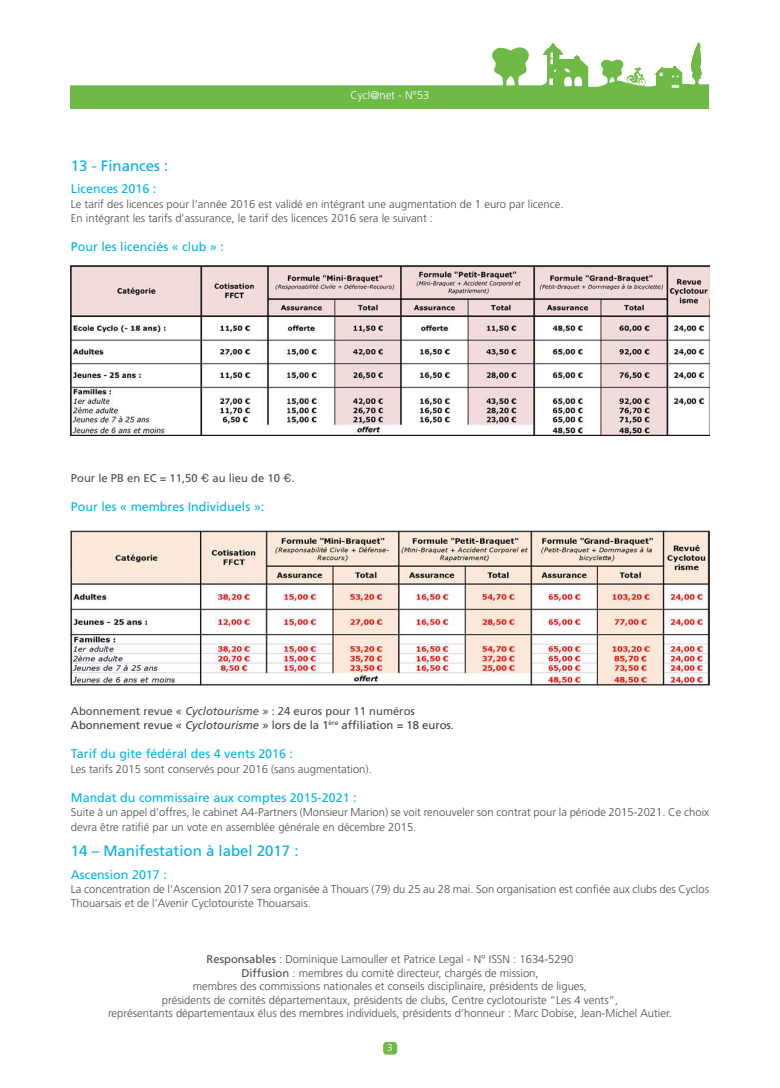
<style>
.page{position:relative;width:780px;height:1088px;background:#fff}
.page>*{position:absolute;margin:0;border:0;box-sizing:border-box;transform-origin:0 0}
.t1{font:15px "Frutiger";color:#00afea}
.t2{font:12.5px "Frutiger";color:#00b5ec}
.t3{font:300 11.25px/13.5px "Frutiger";color:#4b4c4d}
.t4{font:11.25px/14.1px "Frutiger";color:#3e3e3f}
.t5{font:11.25px "Frutiger";color:#4b4c4d}
.t6{font:300 11.25px "Frutiger";color:#fff}
.t7{font:300 10px "Frutiger";color:#fff}
.s1{font-family:"Helvetica"}
.s2{color:#4b4c4d}
.s3{font-style:italic;color:#4b4c4d}
.s4{font-style:italic}
.s5{font-weight:400}
</style>
<div class="page">
<div style="left:383px;top:1042px;width:14px;height:12px;background:#6fb946;border-radius:4px"></div>
<svg style="left:71px;top:67px;width:638px;height:42px;fill:#6fb946"></svg>
<svg style="left:488px;top:47px;width:41px;height:39px"></svg>
<svg style="left:542px;top:43px;width:46px;height:44px"></svg>
<svg style="left:652px;top:43px;width:51px;height:54px"></svg>
<svg style="left:598px;top:59px;width:48px;height:27px"></svg>
<img style="left:71px;top:266px;width:638px;height:169px">
<img style="left:71px;top:530px;width:638px;height:155px">
<p class="t6" style="left:350px;top:89px;width:81px">Cycl@net - N°53</p>
<h1 class="t1" style="left:71px;top:157px;width:99px">13 - Finances :</h1>
<p class="t2" style="left:71px;top:182px;width:87px">Licences 2016 :</p>
<p class="t3" style="left:71px;top:197px;width:494px;line-height:14.1px">Le tarif des licences pour l’année 2016 est validé en intégrant une augmentation de 1 euro par licence.<br>En intégrant les tarifs d’assurance, le tarif des licences 2016 sera le suivant :</p>
<p class="t2" style="left:71px;top:240px;width:154px">Pour les licenciés « club » :</p>
<p class="t5" style="left:71px;top:471px;width:225px">Pour le PB en EC = 11,50 <span class="s1">€</span> au lieu de 10 <span class="s1">€</span>.</p>
<p class="t2" style="left:71px;top:500px;width:195px">Pour les « membres Individuels »:</p>
<p class="t4" style="left:71px;top:704px;width:384px"><span class="s2">Abonnement revue</span> <span class="s3">« Cyclotourisme »</span> <span class="s2">: 24 euros pour 11 numéros<br></span>Abonnement revue <span class="s4">« Cyclotourisme »</span> lors de la 1<sup>ère</sup> affiliation = 18 euros.</p>
<p class="t2" style="left:71px;top:747px;width:224px">Tarif du gite fédéral des 4 vents 2016 :</p>
<p class="t3" style="left:71px;top:762px;width:302px">Les tarifs 2015 sont conservés pour 2016 (sans augmentation).</p>
<p class="t2" style="left:71px;top:790px;width:287px">Mandat du commissaire aux comptes 2015-2021 :</p>
<p class="t3" style="left:71px;top:806px;width:639px;line-height:14.1px">Suite à un appel d’offres, le cabinet A4-Partners (Monsieur Marion) se voit renouveler son contrat pour la période 2015-2021. Ce choix devra être ratifié par un vote en assemblée générale en décembre 2015.</p>
<h1 class="t1" style="left:71px;top:842px;width:229px">14 – Manifestation à label 2017 :</h1>
<p class="t2" style="left:71px;top:867px;width:97px">Ascension 2017 :</p>
<p class="t3" style="left:71px;top:882px;width:639px;line-height:14.1px">La concentration de l’Ascension 2017 sera organisée à Thouars (79) du 25 au 28 mai. Son organisation est confiée aux clubs des Cyclos<br>Thouarsais et de l’Avenir Cyclotouriste Thouarsais.</p>
<p class="t3" style="left:108px;top:952px;width:565px;text-align:center"><span class="s5">Responsables</span> : Dominique Lamouller et Patrice Legal - N° ISSN : 1634-5290<br><span class="s5">Diffusion</span> : membres du comité directeur, chargés de mission,<br>membres des commissions nationales et conseils disciplinaire, présidents de ligues,<br>présidents de comités départementaux, présidents de clubs, Centre cyclotouriste “Les 4 vents”,<br>représentants départementaux élus des membres individuels, présidents d’honneur : Marc Dobise, Jean-Michel Autier.</p>
<p class="t7" style="left:387px;top:1042px;width:7px">3</p>
</div>
